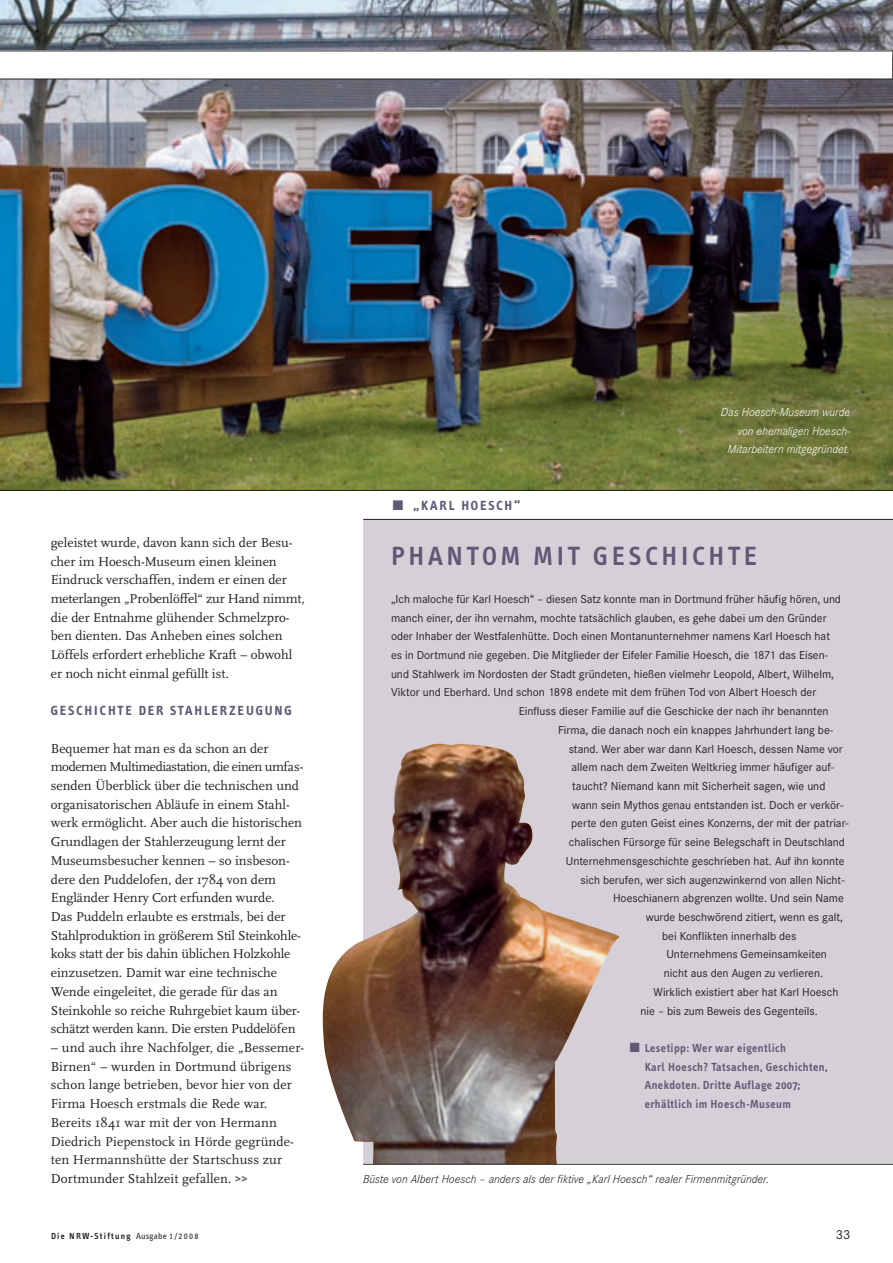
<style>
.page{position:relative;width:893px;height:1263px;background:#fff}
.page>*{position:absolute;margin:0;border:0;box-sizing:border-box;transform-origin:0 0}
.t1{font:600 27px "Info Text";letter-spacing:.135em;color:#605875}
.t2{font:13.5px/18.8px "Scala";color:#231f20}
.t3{font:700 13.5px "Info Text";letter-spacing:.135em;color:#605875}
.t4{font:13.5px "Corporate S";color:#231f20}
.t5{font:12px "Corporate S";color:#231f20}
.t6{font:600 12px/18.8px "Info Text";letter-spacing:.03em;color:#605875}
.t7{font:italic 300 12px "Corporate S";color:#231f20}
.t8{font:italic 300 12px/18.8px "Corporate S";color:#fff;text-align:right}
.t9{font:600 9px "Info Text";letter-spacing:.135em;color:#231f20}
.s1{font-family:"Info Text";font-weight:700;color:#605875}
.s2{font-family:"European Pi Three";font-weight:400;font-size:14.1px}
.s3{font-family:"European Pi Three";font-weight:400;font-size:13.5px}
.s4{font-weight:400}
.s5{font-family:"Info Text Normal Caps";font-weight:400}
</style>
<div class="page">
<div style="left:363px;top:519px;width:529px;height:644px;background:#d5d0d7"></div>
<img style="left:322px;top:743px;width:300px;height:421px">
<img style="left:0;top:0;width:892px;height:490px">
<div style="left:0;top:51px;width:892px;height:28px;background:#fff"></div>
<hr style="left:0;top:79px;width:892px;height:1px;background:#231f20">
<hr style="left:0;top:51px;width:892px;height:1px;background:#231f20">
<hr style="left:0;top:490px;width:892px;height:1px;background:#231f20">
<hr style="left:363px;top:519px;width:529px;height:1px;background:#231f20">
<hr style="left:363px;top:1164px;width:529px;height:1px;background:#231f20">
<p class="t2" style="left:51px;top:534px;width:255px">geleistet wurde, davon kann sich der Besu - cher im Hoesch-Museum einen kleinen Eindruck verschaffen, indem er einen der meterlangen „Probenlöffel“ zur Hand nimmt, die der Entnahme glühender Schmelz pro - ben dienten. Das Anheben eines solchen Löffels erfordert erhebliche Kraft – obwohl er noch nicht einmal gefüllt ist.</p>
<p class="t3" style="left:51px;top:703px;width:242px">GESCHICHTE DER STAHLERZEUGUNG</p>
<p class="t2" style="left:51px;top:740px;width:254px">Bequemer hat man es da schon an der modernen Multimediastation, die einen um fas&shy;senden Überblick über die technischen und organisatorischen Abläufe in einem Stahl - werk ermöglicht. Aber auch die histo rischen Grundlagen der Stahlerzeugung lernt der Museumsbesucher kennen – so insbeson&shy;dere den Puddelofen, der 1784 von dem Engländer Henry Cort erfunden wurde.<br>Das Puddeln erlaubte es erstmals, bei der Stahlproduktion in größerem Stil Steinkoh le - koks statt der bis dahin üblichen Holz kohle einzusetzen. Damit war eine technische Wende eingeleitet, die gerade für das an Steinkohle so reiche Ruhrgebiet kaum über&shy;schätzt werden kann. Die ersten Puddel öfen</p>
<p class="t2" style="left:51px;top:1039px;width:255px">– und auch ihre Nach folger, die „Bessemer-Birnen“ – wurden in Dortmund übrigens schon lange betrieben, bevor hier von der Firma Hoesch erstmals die Rede war.<br>Bereits 1841 war mit der von Hermann Diedrich Piepenstock in Hörde gegründe&shy;ten Hermannshütte der Startschuss zur Dortmunder Stahlzeit gefallen. <span class="s1">&gt;&gt;</span></p>
<p class="t3" style="left:392px;top:497px;width:129px"><span class="s2">-</span> „KARL HOESCH“</p>
<p class="t8" style="left:721px;top:403px;width:131px">Das Hoesch-Museum wurde von ehemaligen Hoesch-<br>Mitarbeitern mitgegründet.</p>
<h1 class="t1" style="left:391px;top:546px;width:368px">PHANTOM MIT GESCHICHTE</h1>
<p class="t5" style="left:391px;top:594px;width:452px">„Ich maloche für Karl Hoesch“ – diesen Satz konnte man in Dortmund früher häufig hören, und</p>
<p class="t5" style="left:391px;top:613px;width:437px">manch einer, der ihn vernahm, mochte tatsächlich glauben, es gehe dabei um den Gründer</p>
<p class="t5" style="left:391px;top:632px;width:441px">oder Inhaber der Westfalen hütte. Doch einen Mon tanunternehmer namens Karl Hoesch hat</p>
<p class="t5" style="left:391px;top:650px;width:439px">es in Dortmund nie gegeben. Die Mitglieder der Eifeler Familie Hoesch, die 1871 das Eisen-</p>
<p class="t5" style="left:391px;top:669px;width:445px">und Stahlwerk im Nordosten der Stadt gründeten, hießen vielmehr Leopold, Albert, Wilhelm,</p>
<p class="t5" style="left:391px;top:688px;width:427px">Viktor und Eberhard. Und schon 1898 endete mit dem frühen Tod von Albert Hoesch der</p>
<p class="t5" style="left:519px;top:706px;width:311px">Einfluss dieser Familie auf die Geschicke der nach ihr benannten</p>
<p class="t5" style="left:558px;top:725px;width:277px">Firma, die danach noch ein knappes Jahrhundert lang be-</p>
<p class="t5" style="left:569px;top:744px;width:276px">stand. Wer aber war dann Karl Hoesch, dessen Name vor</p>
<p class="t5" style="left:571px;top:763px;width:264px">allem nach dem Zweiten Weltkrieg immer häufiger auf-</p>
<p class="t5" style="left:572px;top:781px;width:255px">taucht? Niemand kann mit Sicherheit sagen, wie und</p>
<p class="t5" style="left:572px;top:800px;width:273px">wann sein Mythos genau entstanden ist. Doch er verkör-</p>
<p class="t5" style="left:571px;top:819px;width:279px">perte den guten Geist eines Konzerns, der mit der patriar-</p>
<p class="t5" style="left:569px;top:837px;width:278px">chalischen Fürsorge für seine Belegschaft in Deutschland</p>
<p class="t5" style="left:566px;top:856px;width:280px">Unternehmensgeschichte geschrieben hat. Auf ihn konnte</p>
<p class="t5" style="left:581px;top:875px;width:266px">sich berufen, wer sich augenzwinkernd von allen Nicht-</p>
<p class="t5" style="left:613px;top:893px;width:232px">Hoeschianern abgrenzen wollte. Und sein Name</p>
<p class="t5" style="left:646px;top:912px;width:199px">wurde beschwörend zitiert, wenn es galt,</p>
<p class="t5" style="left:662px;top:931px;width:136px">bei Konflikten innerhalb des</p>
<p class="t5" style="left:666px;top:950px;width:162px">Unternehmens Gemeinsamkeiten</p>
<p class="t5" style="left:664px;top:968px;width:161px">nicht aus den Augen zu verlieren.</p>
<p class="t5" style="left:654px;top:987px;width:186px">Wirklich existiert aber hat Karl Hoesch</p>
<p class="t5" style="left:641px;top:1006px;width:179px">nie – bis zum Beweis des Gegenteils.</p>
<p class="t6" style="left:645px;top:1039px;width:184px;text-indent:-15px"><span class="s3">-</span> Lesetipp: Wer war eigentlich<br>Karl Hoesch? Tatsachen, Geschichten, Anekdoten. Dritte Auflage 2007; erhältlich im Hoesch-Museum</p>
<p class="t7" style="left:363px;top:1174px;width:408px">Büste von Albert Hoesch – anders als der fiktive „Karl Hoesch“ realer Firmenmitgründer.</p>
<p class="t9" style="left:51px;top:1232px;width:149px">Die NRW-Stiftung <span class="s4">Ausgabe</span> <span class="s5">1/2008</span></p>
<p class="t4" style="left:836px;top:1229px;width:16px">33</p>
</div>
